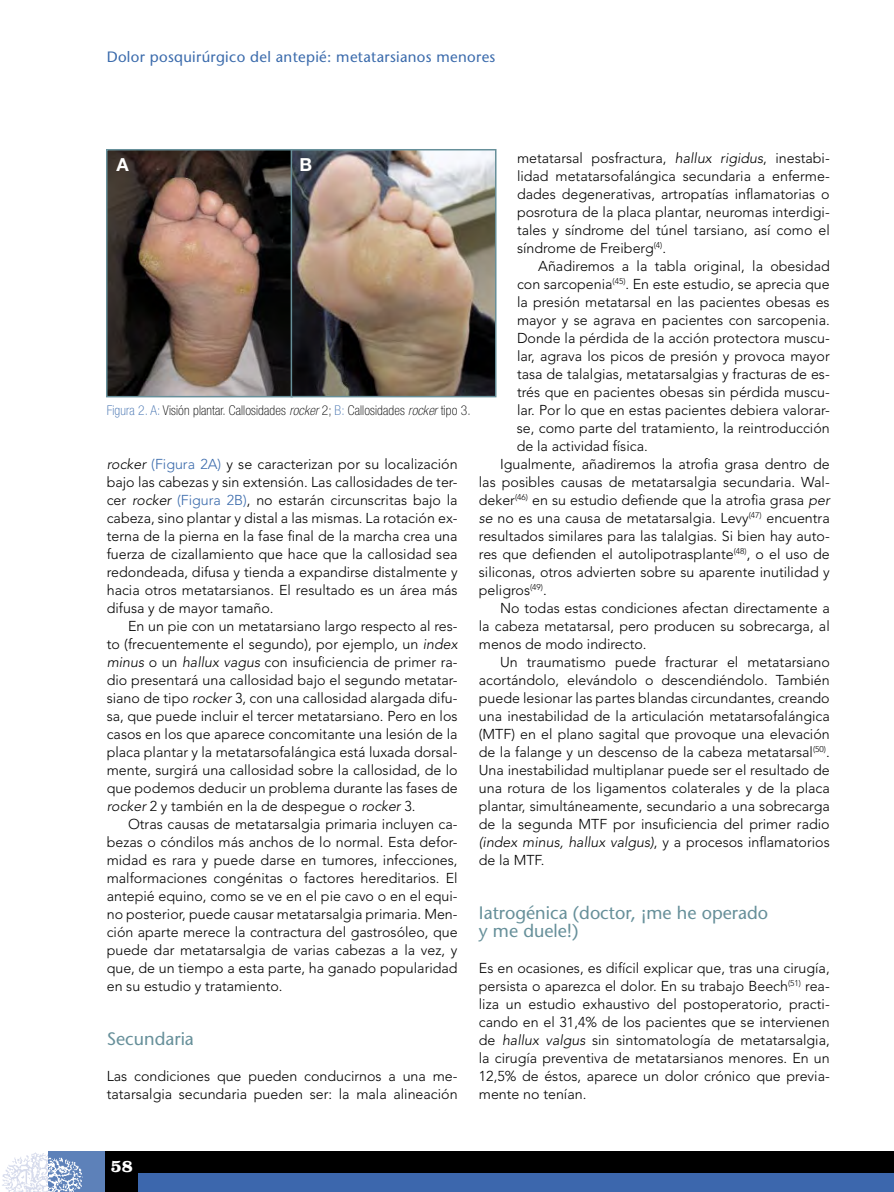
<style>
.page{position:relative;width:894px;height:1192px;background:#fff}
.page>*{position:absolute;margin:0;border:0;box-sizing:border-box;transform-origin:0 0}
.Ladillo_2{font:500 18px/18px "Stone Sans Std";color:#67909a}
.t1{font:700 18px "Clarendon LT Std";color:#fff}
.t2{font:700 18px "Helvetica Neue LT Std";color:#fff}
.t3{font:500 15px "Stone Sans Std";letter-spacing:.02em;color:#3b6bac}
._00_Texto_General{font:300 14.25px/18px "Avenir LT Std";color:#000;text-align:justify}
._00_Txt_primer_parrafo{font:300 14.25px/18px "Avenir LT Std";color:#000;text-align:justify}
.Pie_de_foto{font:100 condensed 13.5px "Helvetica Neue LT Std";letter-spacing:.01em;color:#000}
.s1{color:#3b6bac}
.s2{font-style:italic}
</style>
<div class="page">
<div style="left:0;top:1151px;width:893px;height:40px;background:#000"></div>
<div style="left:138px;top:1172px;width:755px;height:19px;background:#3c67ad"></div>
<div style="left:48px;top:1151px;width:56px;height:40px;background:#5d81b9"></div>
<img style="left:48px;top:1156px;width:35px;height:35px">
<svg style="left:0;top:1151px;width:48px;height:40px;background:#f0f2f8"></svg>
<hr style="left:893px;top:1151px;width:1px;height:40px;background:#000">
<svg style="left:893px;top:1173px;width:1px;height:18px"></svg>
<img style="left:109px;top:152px;width:384px;height:242px">
<div style="left:106px;top:149px;width:187px;height:248px;border:2px solid #67909a"></div>
<div style="left:291px;top:149px;width:205px;height:248px;border:2px solid #67909a"></div>
<p class="t3" style="left:107px;top:47px;width:390px">Dolor posquirúrgico del antepié: metatarsianos menores</p>
<p class="t2" style="left:116px;top:153px;width:14px">A</p>
<p class="t2" style="left:300px;top:153px;width:14px">B</p>
<p class="Pie_de_foto" style="left:107px;top:403px;width:365px"><span class="s1">Figura 2. A:</span> Visión plantar. Callosidades <span class="s2">rocker</span> 2; <span class="s1">B:</span> Callosidades <span class="s2">rocker</span> tipo 3.</p>
<p class="_00_Txt_primer_parrafo" style="left:107px;top:455px;width:352px"><span class="s2">rocker</span> <span class="s1">(Figura 2A)</span> y se caracterizan por su localización bajo las cabezas y sin extensión. Las callosidades de ter&shy;cer <span class="s2">rocker</span> <span class="s1">(Figura 2B)</span>, no estarán circunscritas bajo la cabeza, sino plantar y distal a las mismas. La rotación ex&shy;terna de la pierna en la fase final de la marcha crea una fuerza de cizallamiento que hace que la callosidad sea redondeada, difusa y tienda a expandirse distalmente y hacia otros metatarsianos. El resultado es un área más difusa y de mayor tamaño.</p>
<p class="_00_Texto_General" style="left:107px;top:617px;width:352px;text-indent:21px">En un pie con un metatarsiano largo respecto al res&shy;to (frecuentemente el segundo), por ejemplo, un <span class="s2">index minus</span> o un <span class="s2">hallux vagus</span> con insuficiencia de primer ra&shy;dio presentará una callosidad bajo el segundo metatar&shy;siano de tipo <span class="s2">rocker</span> 3, con una callosidad alargada difu&shy;sa, que puede incluir el tercer metatarsiano. Pero en los casos en los que aparece concomitante una lesión de la placa plantar y la metatarsofalángica está luxada dorsal&shy;mente, surgirá una callosidad sobre la callosidad, de lo que podemos deducir un problema durante las fases de <span class="s2">rocker</span> 2 y también en la de despegue o <span class="s2">rocker</span> 3.</p>
<p class="_00_Texto_General" style="left:107px;top:815px;width:352px;text-indent:21px">Otras causas de metatarsalgia primaria incluyen ca&shy;bezas o cóndilos más anchos de lo normal. Esta defor&shy;midad es rara y puede darse en tumores, infecciones, malformaciones congénitas o factores hereditarios. El antepié equino, como se ve en el pie cavo o en el equi&shy;no posterior, puede causar metatarsalgia primaria. Men&shy;ción aparte merece la contractura del gastrosóleo, que puede dar metatarsalgia de varias cabezas a la vez, y que, de un tiempo a esta parte, ha ganado popularidad en su estudio y tratamiento.</p>
<p class="Ladillo_2" style="left:107px;top:1029px;width:89px">Secundaria</p>
<p class="_00_Txt_primer_parrafo" style="left:107px;top:1067px;width:352px">Las condiciones que pueden conducirnos a una me&shy;tatarsalgia secundaria pueden ser: la mala alineación</p>
<p class="_00_Txt_primer_parrafo" style="left:517px;top:149px;width:314px">metatarsal posfractura, <span class="s2">hallux rigidus</span>, inestabi&shy;lidad metatarsofalángica secundaria a enferme&shy;dades degenerativas, artropatías inflamatorias o posrotura de la placa plantar, neuromas interdigi&shy;tales y síndrome del túnel tarsiano, así como el síndrome de Freiberg<sup>(4)</sup>.</p>
<p class="_00_Texto_General" style="left:517px;top:257px;width:314px;text-indent:21px">Añadiremos a la tabla original, la obesidad con sarcopenia<sup>(45)</sup>. En este estudio, se aprecia que la presión metatarsal en las pacientes obesas es mayor y se agrava en pacientes con sarcopenia.<br>Donde la pérdida de la acción protectora muscu&shy;lar, agrava los picos de presión y provoca mayor tasa de talalgias, metatarsalgias y fracturas de es&shy;trés que en pacientes obesas sin pérdida muscu&shy;lar. Por lo que en estas pacientes debiera valorar&shy;se, como parte del tratamiento, la reintroducción de la actividad física.</p>
<p class="_00_Texto_General" style="left:479px;top:455px;width:352px;text-indent:21px">Igualmente, añadiremos la atrofia grasa dentro de las posibles causas de metatarsalgia secundaria. Wal&shy;deker<sup>(46)</sup> en su estudio defiende que la atrofia grasa <span class="s2">per se</span> no es una causa de metatarsalgia. Levy<sup>(47)</sup> encuentra resultados similares para las talalgias. Si bien hay auto&shy;res que defienden el autolipotrasplante<sup>(48)</sup>, o el uso de siliconas, otros advierten sobre su aparente inutilidad y peligros<sup>(49)</sup>.</p>
<p class="_00_Texto_General" style="left:479px;top:599px;width:352px;text-indent:21px">No todas estas condiciones afectan directamente a la cabeza metatarsal, pero producen su sobrecarga, al menos de modo indirecto.</p>
<p class="_00_Texto_General" style="left:479px;top:653px;width:352px;text-indent:21px">Un traumatismo puede fracturar el metatarsiano acortándolo, elevándolo o descendiéndolo. También puede lesionar las partes blandas circundantes, creando una inestabilidad de la articulación metatarsofalángica (MTF) en el plano sagital que provoque una elevación de la falange y un descenso de la cabeza metatarsal<sup>(50)</sup>.<br>Una inestabilidad multiplanar puede ser el resultado de una rotura de los ligamentos colaterales y de la placa plantar, simultáneamente, secundario a una sobrecarga de la segunda MTF por insuficiencia del primer radio <span class="s2">(index minus, hallux valgus)</span>, y a procesos inflamatorios de la MTF.</p>
<p class="Ladillo_2" style="left:479px;top:903px;width:291px">Iatrogénica (doctor, ¡me he operado y me duele!)</p>
<p class="_00_Txt_primer_parrafo" style="left:479px;top:959px;width:352px">Es en ocasiones, es difícil explicar que, tras una cirugía, persista o aparezca el dolor. En su trabajo Beech<sup>(51)</sup> rea&shy;liza un estudio exhaustivo del postoperatorio, practi&shy;cando en el 31,4% de los pacientes que se intervienen de <span class="s2">hallux valgus</span> sin sintomatología de metatarsalgia, la cirugía preventiva de metatarsianos menores. En un 12,5% de éstos, aparece un dolor crónico que previa&shy;mente no tenían.</p>
<p class="t1" style="left:111px;top:1154px;width:23px">58</p>
</div>
